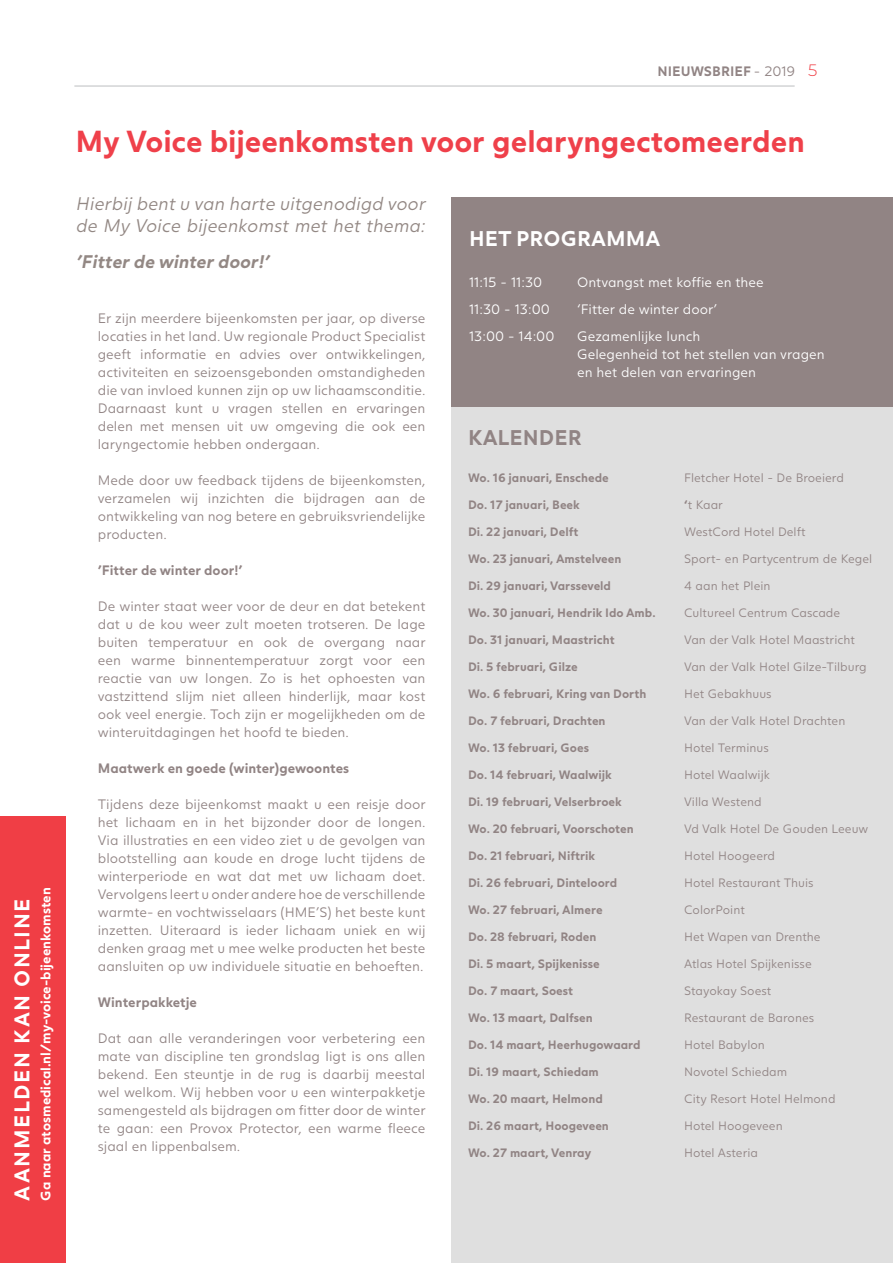
<style>
.page{position:relative;width:893px;height:1263px;background:#fff}
.page>*{position:absolute;margin:0;border:0;box-sizing:border-box;transform-origin:0 0}
.t1{font:700 30px "Juli Sans";letter-spacing:-.005em;color:#ef404a}
.t2{font:700 21px "Juli Sans";letter-spacing:.07em;color:#fff}
.t3{font:700 21px "Juli Sans";color:#fff}
.t4{font:700 21px "Juli Sans";color:#918484}
.t5{font:italic 300 18px/21.6px "Juli Sans";color:#938884}
.t6{font:italic 700 18px "Juli Sans";color:#938884}
.t7{font:300 13.5px/18px "Juli Sans";color:#918484;text-align:justify}
.t8{font:300 13.5px/18px "Juli Sans";color:#fff}
.t9{font:700 13.5px "Juli Sans";color:#918484}
.t10{font:700 13.5px "Juli Sans";color:#fff}
.t11{font:700 12px "Juli Sans";color:#918484}
.t12{font:300 12px "Juli Sans";color:#918484}
.s1{font-weight:300}
.s2{font-family:"Montserrat";font-weight:300;font-size:16.5px;color:#f03e45}
.s3{font-weight:700}
</style>
<div class="page">
<hr style="left:74px;top:86px;width:721px;height:1px;background:#bcbec0">
<div style="left:0;top:816px;width:66px;height:447px;background:#f03e45"></div>
<div style="left:451px;top:198px;width:442px;height:1065px;background:#dfdfdf"></div>
<div style="left:451px;top:197px;width:442px;height:210px;background:#918484"></div>
<h2 class="t2" style="left:9px;top:1200px;width:304px;rotate:-90deg">AANMELDEN KAN ONLINE</h2>
<p class="t10" style="left:37px;top:1200px;width:315px;rotate:-90deg">Ga naar atosmedical.nl/my-voice-bijeenkomsten</p>
<p class="t9" style="left:658px;top:63px;width:161px">nieuwsbrief <span class="s1">- 2019</span> <span class="s2">5</span></p>
<h1 class="t1" style="left:76px;top:123px;width:731px">My Voice bijeenkomsten voor gelaryngectomeerden</h1>
<h3 class="t5" style="left:76px;top:193px;width:355px">Hierbij bentu van harte uitgenodigd voor de My Voice bijeenkomst met het thema:</h3>
<h3 class="t6" style="left:76px;top:250px;width:198px">’Fitterde winterdoor!’</h3>
<p class="t7" style="left:98px;top:309px;width:329px">Er zijn meerdere bijeenkomsten per jaar, op diverse locaties in het land. Uw regionale Product Specialist geeft informatie en advies over ontwikkelingen, activiteiten en seizoensgebonden omstandigheden die van invloed kunnen zijn op uw lichaamsconditie.<br>Daarnaast kunt u vragen stellen en ervaringen delen met mensen uit uw omgeving die ook een laryngectomie hebben ondergaan.</p>
<p class="t7" style="left:98px;top:471px;width:329px">Mede door uw feedback tijdens de bijeenkomsten, verzamelen wij inzichten die bijdragen aan de ontwikkeling van nog betere en gebruiksvriendelijke producten.</p>
<p class="t9" style="left:98px;top:562px;width:146px">’Fitter de winter door!’</p>
<p class="t7" style="left:98px;top:597px;width:330px">De winter staat weer voor de deur en dat betekent dat u de kou weer zult moeten trotseren. De lage buiten temperatuur en ook de overgang naar een warme binnentemperatuur zorgt voor een reactie van uw longen. Zo is het ophoesten van vastzittend slijm niet alleen hinderlijk, maar kost ook veel energie. Toch zijn er mogelijkheden om de winteruitdagingen het hoofd te bieden.</p>
<p class="t9" style="left:98px;top:760px;width:253px">Maatwerk en goede (winter)gewoontes</p>
<p class="t7" style="left:98px;top:795px;width:330px">Tijdens deze bijeenkomst maakt u een reisje door het lichaam en in het bijzonder door de longen.<br>Via illustraties en een video ziet u de gevolgen van blootstelling aan koude en droge lucht tijdens de winterperiode en wat dat met uw lichaam doet.<br>Vervolgens leert u onder andere hoe de verschillende warmte- en vochtwisselaars (HME’S) het beste kunt inzetten. Uiteraard is ieder lichaam uniek en wij denken graag met u mee welke producten het beste aansluiten op uw individuele situatie en behoeften.</p>
<p class="t9" style="left:98px;top:994px;width:101px">Winterpakketje</p>
<p class="t7" style="left:98px;top:1029px;width:329px">Dat aan alle veranderingen voor verbetering een mate van discipline ten grondslag ligt is ons allen bekend. Een steuntje in de rug is daarbij meestal wel welkom. Wij hebben voor u een winterpakketje samengesteld als bijdragen om fitter door de winter te gaan: een Provox Protector, een warme fleece sjaal en lippenbalsem.</p>
<h2 class="t3" style="left:469px;top:226px;width:193px">HET PROGRAMMA</h2>
<p class="t8" style="left:469px;top:273px;width:75px">11:15 - 11:30</p>
<p class="t8" style="left:577px;top:273px;width:188px">Ontvangst met koffie en thee</p>
<p class="t8" style="left:469px;top:300px;width:82px">11:30 - 13:00</p>
<p class="t8" style="left:577px;top:300px;width:142px">‘Fitter de winter door’</p>
<p class="t8" style="left:469px;top:327px;width:87px">13:00 - 14:00</p>
<p class="t8" style="left:577px;top:327px;width:249px">Gezamenlijke lunch<br>Gelegenheid tot het stellen van vragen en het delen van ervaringen</p>
<h2 class="t4" style="left:468px;top:425px;width:113px">KALENDER</h2>
<p class="t11" style="left:468px;top:470px;width:142px">Wo. 16 januari, Enschede</p>
<p class="t12" style="left:684px;top:471px;width:161px">Fletcher Hotel - De Broeierd</p>
<p class="t11" style="left:468px;top:497px;width:113px">Do. 17 januari, Beek</p>
<p class="t12" style="left:684px;top:498px;width:40px"><span class="s3">‘</span>t Kaar</p>
<p class="t11" style="left:468px;top:524px;width:112px">Di. 22 januari, Delft</p>
<p class="t12" style="left:684px;top:525px;width:123px">WestCord Hotel Delft</p>
<p class="t11" style="left:468px;top:551px;width:155px">Wo. 23 januari, Amstelveen</p>
<p class="t12" style="left:684px;top:552px;width:190px">Sport- en Partycentrum de Kegel</p>
<p class="t11" style="left:468px;top:578px;width:145px">Di. 29 januari, Varsseveld</p>
<p class="t12" style="left:684px;top:579px;width:88px">4 aan het Plein</p>
<p class="t11" style="left:468px;top:605px;width:189px">Wo. 30 januari, Hendrik Ido Amb.</p>
<p class="t12" style="left:684px;top:606px;width:158px">Cultureel Centrum Cascade</p>
<p class="t11" style="left:468px;top:632px;width:148px">Do. 31 januari, Maastricht</p>
<p class="t12" style="left:684px;top:633px;width:172px">Van der Valk Hotel Maastricht</p>
<p class="t11" style="left:468px;top:659px;width:111px">Di. 5 februari, Gilze</p>
<p class="t12" style="left:684px;top:660px;width:184px">Van der Valk Hotel Gilze-Tilburg</p>
<p class="t11" style="left:468px;top:686px;width:180px">Wo. 6 februari, Kring van Dorth</p>
<p class="t12" style="left:684px;top:687px;width:89px">Het Gebakhuus</p>
<p class="t11" style="left:468px;top:713px;width:139px">Do. 7 februari, Drachten</p>
<p class="t12" style="left:684px;top:714px;width:163px">Van der Valk Hotel Drachten</p>
<p class="t11" style="left:468px;top:740px;width:122px">Wo. 13 februari, Goes</p>
<p class="t12" style="left:684px;top:741px;width:86px">Hotel Terminus</p>
<p class="t11" style="left:468px;top:767px;width:145px">Do. 14 februari, Waalwijk</p>
<p class="t12" style="left:684px;top:768px;width:87px">Hotel Waalwijk</p>
<p class="t11" style="left:468px;top:794px;width:155px">Di. 19 februari, Velserbroek</p>
<p class="t12" style="left:684px;top:795px;width:79px">Villa Westend</p>
<p class="t11" style="left:468px;top:821px;width:167px">Wo. 20 februari, Voorschoten</p>
<p class="t12" style="left:684px;top:822px;width:186px">Vd Valk Hotel De Gouden Leeuw</p>
<p class="t11" style="left:468px;top:848px;width:129px">Do. 21 februari, Niftrik</p>
<p class="t12" style="left:684px;top:849px;width:92px">Hotel Hoogeerd</p>
<p class="t11" style="left:468px;top:875px;width:151px">Di. 26 februari, Dinteloord</p>
<p class="t12" style="left:684px;top:876px;width:131px">Hotel Restaurant Thuis</p>
<p class="t11" style="left:468px;top:902px;width:136px">Wo. 27 februari, Almere</p>
<p class="t12" style="left:684px;top:903px;width:62px">ColorPoint</p>
<p class="t11" style="left:468px;top:929px;width:130px">Do. 28 februari, Roden</p>
<p class="t12" style="left:684px;top:930px;width:138px">Het Wapen van Drenthe</p>
<p class="t11" style="left:468px;top:956px;width:133px">Di. 5 maart, Spijkenisse</p>
<p class="t12" style="left:684px;top:957px;width:129px">Atlas Hotel Spijkenisse</p>
<p class="t11" style="left:468px;top:983px;width:107px">Do. 7 maart, Soest</p>
<p class="t12" style="left:684px;top:984px;width:89px">Stayokay Soest</p>
<p class="t11" style="left:468px;top:1010px;width:126px">Wo. 13 maart, Dalfsen</p>
<p class="t12" style="left:684px;top:1011px;width:132px">Restaurant de Barones</p>
<p class="t11" style="left:468px;top:1037px;width:174px">Do. 14 maart, Heerhugowaard</p>
<p class="t12" style="left:684px;top:1038px;width:82px">Hotel Babylon</p>
<p class="t11" style="left:468px;top:1064px;width:132px">Di. 19 maart, Schiedam</p>
<p class="t12" style="left:684px;top:1065px;width:105px">Novotel Schiedam</p>
<p class="t11" style="left:468px;top:1091px;width:136px">Wo. 20 maart, Helmond</p>
<p class="t12" style="left:684px;top:1092px;width:153px">City Resort Hotel Helmond</p>
<p class="t11" style="left:468px;top:1118px;width:142px">Di. 26 maart, Hoogeveen</p>
<p class="t12" style="left:684px;top:1119px;width:100px">Hotel Hoogeveen</p>
<p class="t11" style="left:468px;top:1145px;width:125px">Wo. 27 maart, Venray</p>
<p class="t12" style="left:684px;top:1146px;width:76px">Hotel Asteria</p>
</div>
